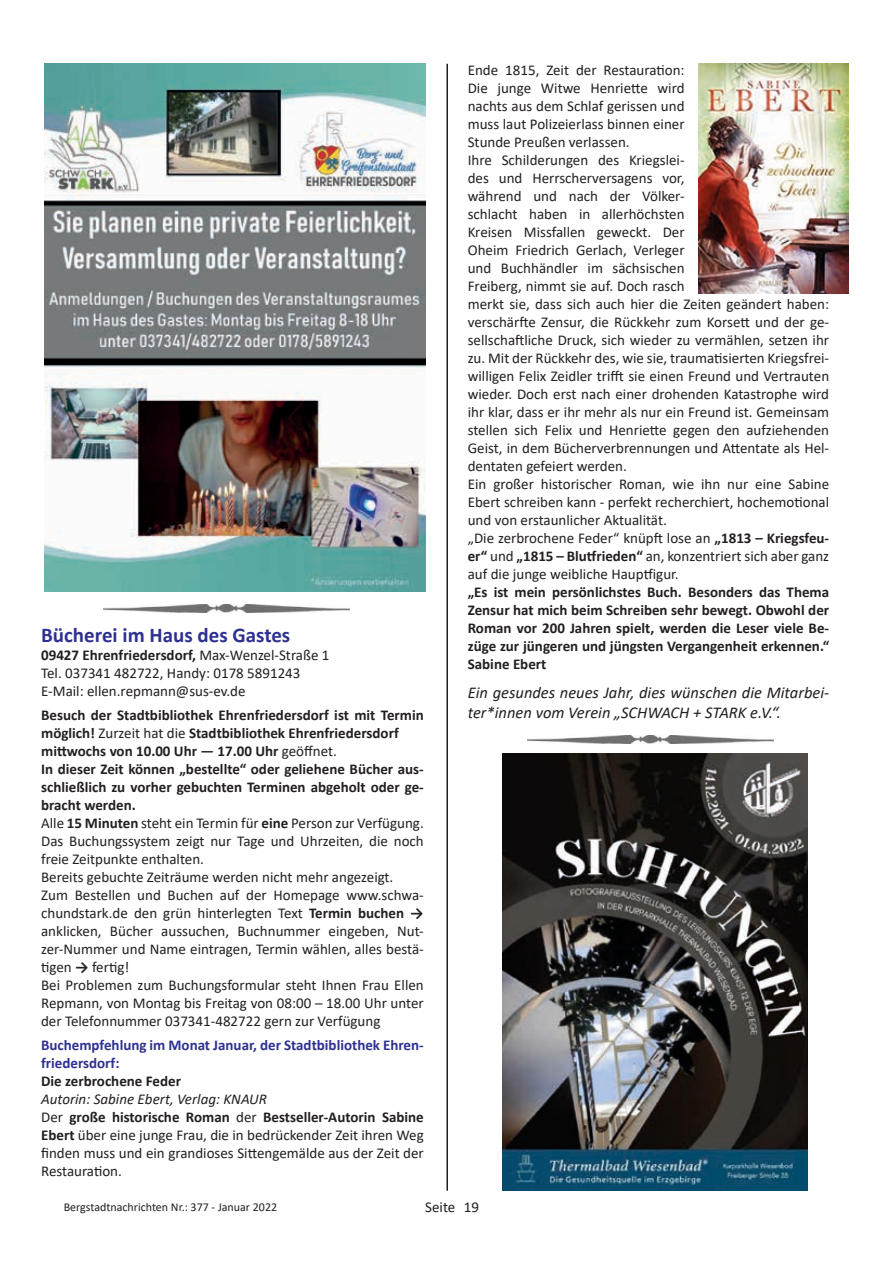
<style>
.page{position:relative;width:893px;height:1263px;background:#fff}
.page>*{position:absolute;margin:0;border:0;box-sizing:border-box;transform-origin:0 0}
.t1{font:700 21px "Calibri";color:#2e3092}
.t2{font:italic 16.5px/19.8px "Calibri";color:#231f20}
.t3{font:15px/18px "Calibri";color:#231f20}
.t4{font:700 15px/18px "Calibri";color:#231f20;text-align:justify}
.t5{font:700 15px/18px "Calibri";color:#2e3092}
.t6{font:12px "Calibri";color:#231f20}
.s1{font-weight:700}
.s2{font-style:italic}
</style>
<div class="page">
<img style="left:103px;top:604px;width:246px;height:8px">
<hr style="left:446px;top:64px;width:2px;height:1127px;background:#231f20">
<img style="left:528px;top:735px;width:246px;height:9px">
<img style="left:699px;top:64px;width:150px;height:229px">
<img style="left:44px;top:64px;width:381px;height:527px">
<img style="left:502px;top:753px;width:306px;height:438px">
<p class="t3" style="left:468px;top:61px;width:363px">Ende 1815, Zeit der Restauration:<br>Die junge Witwe Henriette wird<br>nachts aus dem Schlaf gerissen und<br>muss laut Polizeierlass binnen einer<br>Stunde Preußen verlassen.<br>Ihre Schilderungen des Kriegslei-<br>des und Herrscherversagens vor,<br>während und nach der Völker-<br>schlacht haben in allerhöchsten<br>Kreisen Missfallen geweckt. Der<br>Oheim Friedrich Gerlach, Verleger<br>und Buchhändler im sächsischen<br>Freiberg, nimmt sie auf. Doch rasch<br>merkt sie, dass sich auch hier die Zeiten geändert haben: verschärfte Zensur, die Rückkehr zum Korsett und der ge&shy;sellschaftliche Druck, sich wieder zu vermählen, setzen ihr zu. Mit der Rückkehr des, wie sie, traumatisierten Kriegsfrei&shy;willigen Felix Zeidler trifft sie einen Freund und Vertrauten wieder. Doch erst nach einer drohenden Katastrophe wird ihr klar, dass er ihr mehr als nur ein Freund ist. Gemeinsam stellen sich Felix und Henriette gegen den aufziehenden Geist, in dem Bücherverbrennungen und Attentate als Hel&shy;dentaten gefeiert werden.<br>Ein großer historischer Roman, wie ihn nur eine Sabine Ebert schreiben kann - perfekt recherchiert, hochemotional und von erstaunlicher Aktualität.<br>„Die zerbrochene Feder“ knüpft lose an <span class="s1">„1813 – Kriegsfeu&shy;er“</span> und <span class="s1">„1815 – Blutfrieden“</span> an, konzentriert sich aber ganz auf die junge weibliche Hauptfigur.</p>
<p class="t4" style="left:468px;top:583px;width:363px">„Es ist mein persönlichstes Buch. Besonders das Thema Zensur hat mich beim Schreiben sehr bewegt. Obwohl der Roman vor 200 Jahren spielt, werden die Leser viele Be&shy;züge zur jüngeren und jüngsten Vergangenheit erkennen.“ Sabine Ebert</p>
<p class="t2" style="left:468px;top:682px;width:363px">Ein gesundes neues Jahr, dies wünschen die Mitarbei&shy;ter*innen vom Verein „SCHWACH + STARK e.V.“.</p>
<h1 class="t1" style="left:41px;top:620px;width:251px">Bücherei im Haus des Gastes</h1>
<p class="t3" style="left:41px;top:646px;width:290px"><span class="s1">09427 Ehrenfriedersdorf,</span> Max-Wenzel-Straße 1<br>Tel. 037341 482722, Handy: 0178 5891243<br>E-Mail: ellen.repmann@sus-ev.de</p>
<p class="t3" style="left:41px;top:706px;width:384px"><span class="s1">Besuch der Stadtbibliothek Ehrenfriedersdorf ist mit Termin möglich!</span> Zurzeit hat die <span class="s1">Stadtbibliothek Ehrenfriedersdorf mittwochs von 10.00 Uhr — 17.00 Uhr</span> geöffnet.<br><span class="s1">In dieser Zeit können „bestellte“ oder geliehene Bücher aus&shy;schließlich zu vorher gebuchten Terminen abgeholt oder ge&shy;bracht werden.<br></span>Alle <span class="s1">15 Minuten</span> steht ein Termin für <span class="s1">eine</span> Person zur Verfügung.<br>Das Buchungssystem zeigt nur Tage und Uhrzeiten, die noch freie Zeitpunkte enthalten.<br>Bereits gebuchte Zeiträume werden nicht mehr angezeigt.<br>Zum Bestellen und Buchen auf der Homepage www.schwa&shy;chundstark.de den grün hinterlegten Text <span class="s1">Termin buchen → </span>anklicken, Bücher aussuchen, Buchnummer eingeben, Nut&shy;zer-Nummer und Name eintragen, Termin wählen, alles bestä&shy;tigen <span class="s1">→</span> fertig!<br>Bei Problemen zum Buchungsformular steht Ihnen Frau Ellen Repmann, von Montag bis Freitag von 08:00 – 18.00 Uhr unter der Telefonnummer 037341-482722 gern zur Verfügung</p>
<p class="t5" style="left:41px;top:1036px;width:384px">Buchempfehlung im Monat Januar, der Stadtbibliothek Ehren&shy;friedersdorf:</p>
<p class="t4" style="left:41px;top:1072px;width:141px">Die zerbrochene Feder</p>
<p class="t3" style="left:41px;top:1090px;width:384px"><span class="s2">Autorin: Sabine Ebert, Verlag: KNAUR<br></span>Der <span class="s1">große historische Roman</span> der <span class="s1">Bestseller-Autorin Sabine Ebert</span> über eine junge Frau, die in bedrückender Zeit ihren Weg finden muss und ein grandioses Sittengemälde aus der Zeit der Restauration.</p>
<p class="t6" style="left:64px;top:1199px;width:215px">Bergstadtnachrichten Nr.: 377 - Januar 2022</p>
<p class="t3" style="left:464px;top:1198px;width:17px">19</p>
<p class="t3" style="left:425px;top:1197px;width:32px">Seite</p>
</div>
